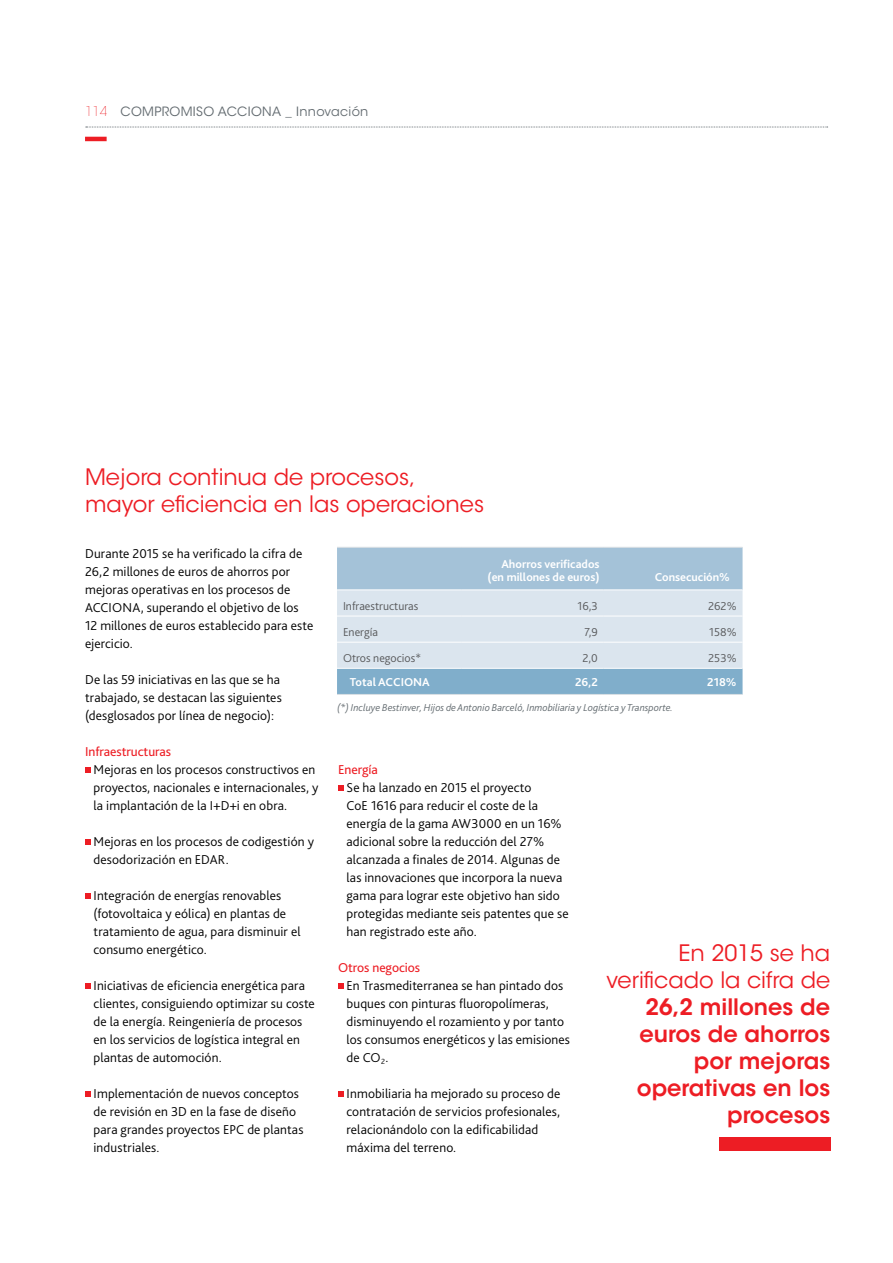
<style>
.page{position:relative;width:893px;height:1263px;background:#fff}
.page>*{position:absolute;margin:0;border:0;box-sizing:border-box;transform-origin:0 0}
.t1{font:22.5px/27px "ITC Avant Garde Std";color:#ed1d24}
.t2{font:600 22.5px/27px "ITC Avant Garde Std";color:#ed1d24;text-align:right}
.t3{font:300 13.5px/18px "Bliss Pro";letter-spacing:.01em;color:#000}
.t4{font:13.5px "Bliss Pro";letter-spacing:-.005em;color:#ed1d24}
.t5{font:12.75px "ITC Avant Garde Std";letter-spacing:.025em;color:#636b70}
.t6{font:700 12px/13.5px "Bliss Pro";color:#fff;text-align:right}
.t7{font:300 12px "Bliss Pro";color:#58595b}
.t8{font:italic 300 10.5px "Bliss Pro";color:#636b70}
.s1{font-weight:200;font-size:13.5px;color:#ed1d24}
</style>
<div class="page">
<svg style="left:86px;top:127px;width:742px;height:1px"></svg>
<hr style="left:85px;top:137px;width:22px;height:4px;background:#ed1d24">
<svg style="left:85px;top:767px;width:5px;height:5px"></svg>
<svg style="left:85px;top:839px;width:5px;height:5px"></svg>
<svg style="left:85px;top:893px;width:5px;height:6px"></svg>
<svg style="left:85px;top:983px;width:5px;height:6px"></svg>
<svg style="left:85px;top:1091px;width:5px;height:6px"></svg>
<svg style="left:337px;top:548px;width:405px;height:146px;background:#bbd1e1"></svg>
<hr style="left:337px;top:589px;width:125px;height:1px;background:#fff">
<hr style="left:462px;top:589px;width:142px;height:1px;background:#fff">
<hr style="left:604px;top:589px;width:138px;height:1px;background:#fff">
<hr style="left:337px;top:616px;width:125px;height:1px;background:#fff">
<hr style="left:462px;top:616px;width:142px;height:1px;background:#fff">
<hr style="left:604px;top:616px;width:138px;height:1px;background:#fff">
<hr style="left:337px;top:547px;width:125px;height:1px;background:#dae0e4">
<hr style="left:462px;top:547px;width:142px;height:1px;background:#dae0e4">
<hr style="left:604px;top:547px;width:138px;height:1px;background:#dae0e4">
<hr style="left:337px;top:694px;width:125px;height:1px;background:#dae0e4">
<hr style="left:462px;top:694px;width:142px;height:1px;background:#dae0e4">
<hr style="left:604px;top:694px;width:138px;height:1px;background:#dae0e4">
<hr style="left:337px;top:642px;width:125px;height:1px;background:#fff">
<hr style="left:462px;top:642px;width:142px;height:1px;background:#fff">
<hr style="left:604px;top:642px;width:138px;height:1px;background:#fff">
<hr style="left:337px;top:668px;width:125px;height:1px;background:#fff">
<hr style="left:462px;top:668px;width:142px;height:1px;background:#fff">
<hr style="left:604px;top:668px;width:138px;height:1px;background:#fff">
<svg style="left:338px;top:785px;width:5px;height:5px"></svg>
<svg style="left:338px;top:983px;width:5px;height:6px"></svg>
<svg style="left:338px;top:1091px;width:5px;height:6px"></svg>
<div style="left:719px;top:1137px;width:111px;height:13px;background:#ed1d24"></div>
<p class="t5" style="left:85px;top:103px;width:285px"><span class="s1">114</span> COMPROMISO ACCIONA _ Innovación</p>
<h1 class="t1" style="left:85px;top:463px;width:401px">Mejora continua de procesos, mayor eficiencia en las operaciones</h1>
<p class="t3" style="left:85px;top:544px;width:230px">Durante 2015 se ha verificado la cifra de 26,2 millones de euros de ahorros por mejoras operativas en los procesos de ACCIONA, superando el objetivo de los 12 millones de euros establecido para este ejercicio.</p>
<p class="t3" style="left:85px;top:670px;width:198px">De las 59 iniciativas en las que se ha trabajado, se destacan las siguientes (desglosados por línea de negocio):</p>
<p class="t4" style="left:85px;top:743px;width:88px">Infraestructuras</p>
<p class="t3" style="left:94px;top:760px;width:226px">Mejoras en los procesos constructivos en proyectos, nacionales e internacionales, y la implantación de la I+D+i en obra.</p>
<p class="t3" style="left:94px;top:832px;width:222px">Mejoras en los procesos de codigestión y desodorización en EDAR.</p>
<p class="t3" style="left:94px;top:886px;width:209px">Integración de energías renovables (fotovoltaica y eólica) en plantas de tratamiento de agua, para disminuir el consumo energético.</p>
<p class="t3" style="left:94px;top:976px;width:223px">Iniciativas de eficiencia energética para clientes, consiguiendo optimizar su coste de la energía. Reingeniería de procesos en los servicios de logística integral en plantas de automoción.</p>
<p class="t3" style="left:94px;top:1084px;width:211px">Implementación de nuevos conceptos de revisión en 3D en la fase de diseño para grandes proyectos EPC de plantas industriales.</p>
<p class="t6" style="left:488px;top:557px;width:114px">Ahorros verificados (en millones de euros)</p>
<p class="t6" style="left:655px;top:570px;width:76px">Consecución%</p>
<p class="t7" style="left:343px;top:599px;width:77px">Infraestructuras</p>
<p class="t7" style="left:578px;top:599px;width:22px">16,3</p>
<p class="t7" style="left:708px;top:599px;width:30px">262%</p>
<p class="t7" style="left:343px;top:625px;width:36px">Energía</p>
<p class="t7" style="left:584px;top:625px;width:15px">7,9</p>
<p class="t7" style="left:709px;top:625px;width:29px">158%</p>
<p class="t7" style="left:343px;top:651px;width:80px">Otros negocios*</p>
<p class="t7" style="left:582px;top:651px;width:17px">2,0</p>
<p class="t7" style="left:708px;top:651px;width:30px">253%</p>
<p class="t6" style="left:350px;top:675px;width:82px">Total ACCIONA</p>
<p class="t6" style="left:575px;top:675px;width:24px">26,2</p>
<p class="t6" style="left:707px;top:675px;width:31px">218%</p>
<p class="t8" style="left:337px;top:701px;width:337px">(*) Incluye Bestinver, Hijos de Antonio Barceló, Inmobiliaria y Logística y Transporte.</p>
<p class="t4" style="left:338px;top:761px;width:41px">Energía</p>
<p class="t3" style="left:347px;top:778px;width:224px">Se ha lanzado en 2015 el proyecto<br>CoE 1616 para reducir el coste de la energía de la gama AW3000 en un 16% adicional sobre la reducción del 27% alcanzada a finales de 2014. Algunas de las innovaciones que incorpora la nueva gama para lograr este objetivo han sido protegidas mediante seis patentes que se han registrado este año.</p>
<p class="t4" style="left:338px;top:959px;width:84px">Otros negocios</p>
<p class="t3" style="left:347px;top:976px;width:225px">En Trasmediterranea se han pintado dos buques con pinturas fluoropolímeras, disminuyendo el rozamiento y por tanto los consumos energéticos y las emisiones de CO<sub>2</sub>.</p>
<p class="t3" style="left:347px;top:1084px;width:215px">Inmobiliaria ha mejorado su proceso de contratación de servicios profesionales, relacionándolo con la edificabilidad máxima del terreno.</p>
<h1 class="t1" style="left:607px;top:940px;width:225px;text-align:right">En 2015 se ha verificado la cifra de</h1>
<h1 class="t2" style="left:637px;top:993px;width:195px">26,2 millones de euros de ahorros por mejoras operativas en los procesos</h1>
</div>
